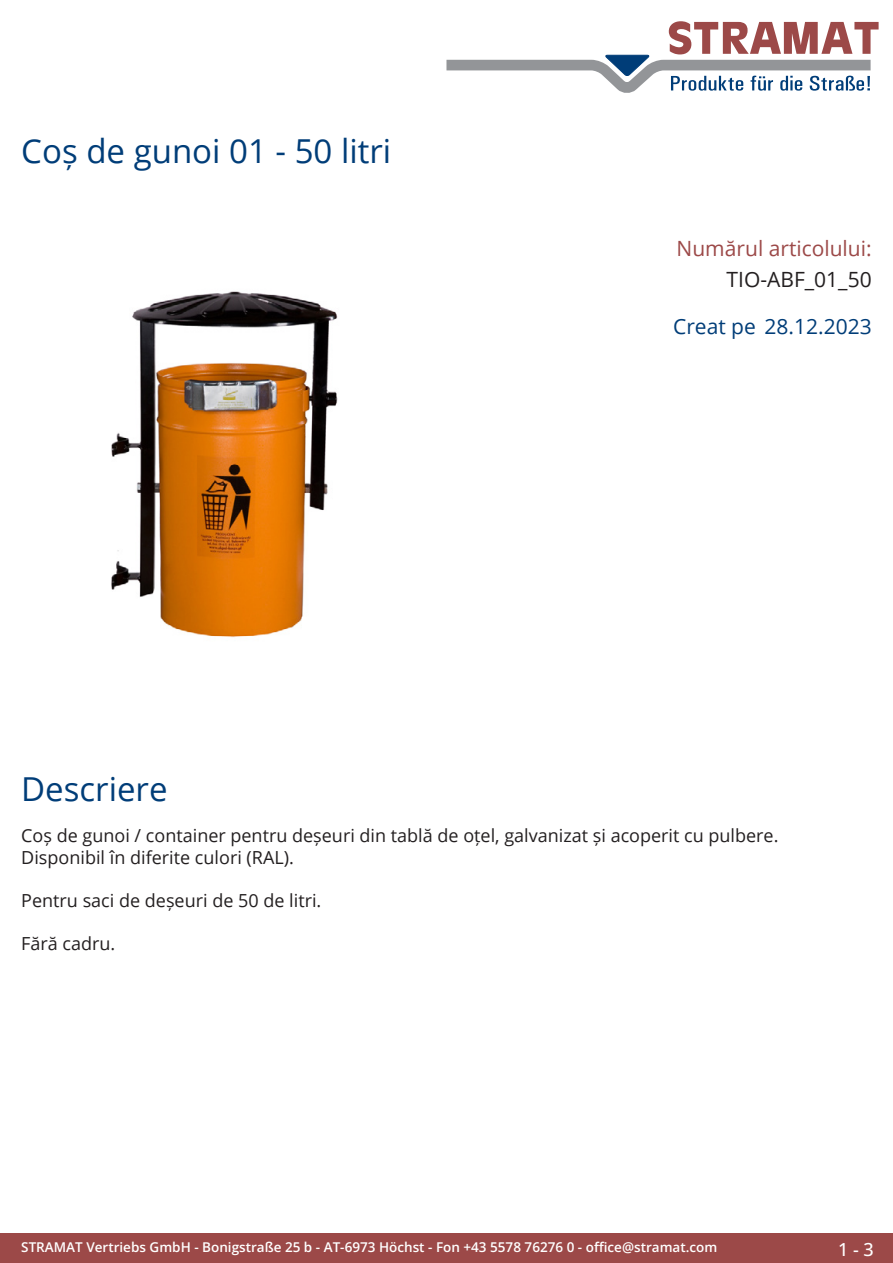
<style>
.page{position:relative;width:893px;height:1263px;background:#fff}
.page>*{position:absolute;margin:0;border:0;box-sizing:border-box;transform-origin:0 0}
.Produkttitel{font:33px "Open Sans";color:#003d78}
.TechDaten_Überschrif{font:21px "Open Sans";color:#9c4948}
.Erstellungsdatum{font:21px "Open Sans";color:#003d78}
.TechDaten_Inhalt{font:21px "Open Sans";color:#231f20}
.Beschreibung_Text{font:18px/21.6px "Open Sans";color:#231f20}
.t1{font:500 18px "Open Sans";color:#fff}
.t2{font:600 13.5px "Open Sans";color:#fff}
</style>
<div class="page">
<div style="left:0;top:1233px;width:893px;height:30px;background:#9c4948"></div>
<svg style="left:446px;top:21px;width:433px;height:72px"></svg>
<img style="left:111px;top:291px;width:227px;height:347px">
<p class="Produkttitel" style="left:21px;top:128px;width:371px">Coș de gunoi 01 - 50 litri</p>
<p class="TechDaten_Überschrif" style="left:677px;top:234px;width:197px">Numărul articolului:</p>
<p class="TechDaten_Inhalt" style="left:726px;top:265px;width:147px">TIO-ABF_01_50</p>
<p class="Erstellungsdatum" style="left:673px;top:312px;width:200px">Creat pe 28.12.2023</p>
<p class="Produkttitel" style="left:21px;top:766px;width:148px">Descriere</p>
<p class="Beschreibung_Text" style="left:21px;top:824px;width:759px">Coș de gunoi / container pentru deșeuri din tablă de oțel, galvanizat și acoperit cu pulbere.<br>Disponibil în diferite culori (RAL).</p>
<p class="Beschreibung_Text" style="left:21px;top:889px;width:302px">Pentru saci de deșeuri de 50 de litri.</p>
<p class="Beschreibung_Text" style="left:21px;top:932px;width:96px">Fără cadru.</p>
<p class="t2" style="left:21px;top:1238px;width:698px">STRAMAT Vertriebs GmbH - Bonigstraße 25 b - AT-6973 Höchst - Fon +43 5578 76276 0 - office@stramat.com</p>
<p class="t1" style="left:838px;top:1237px;width:37px">1 - 3</p>
</div>
